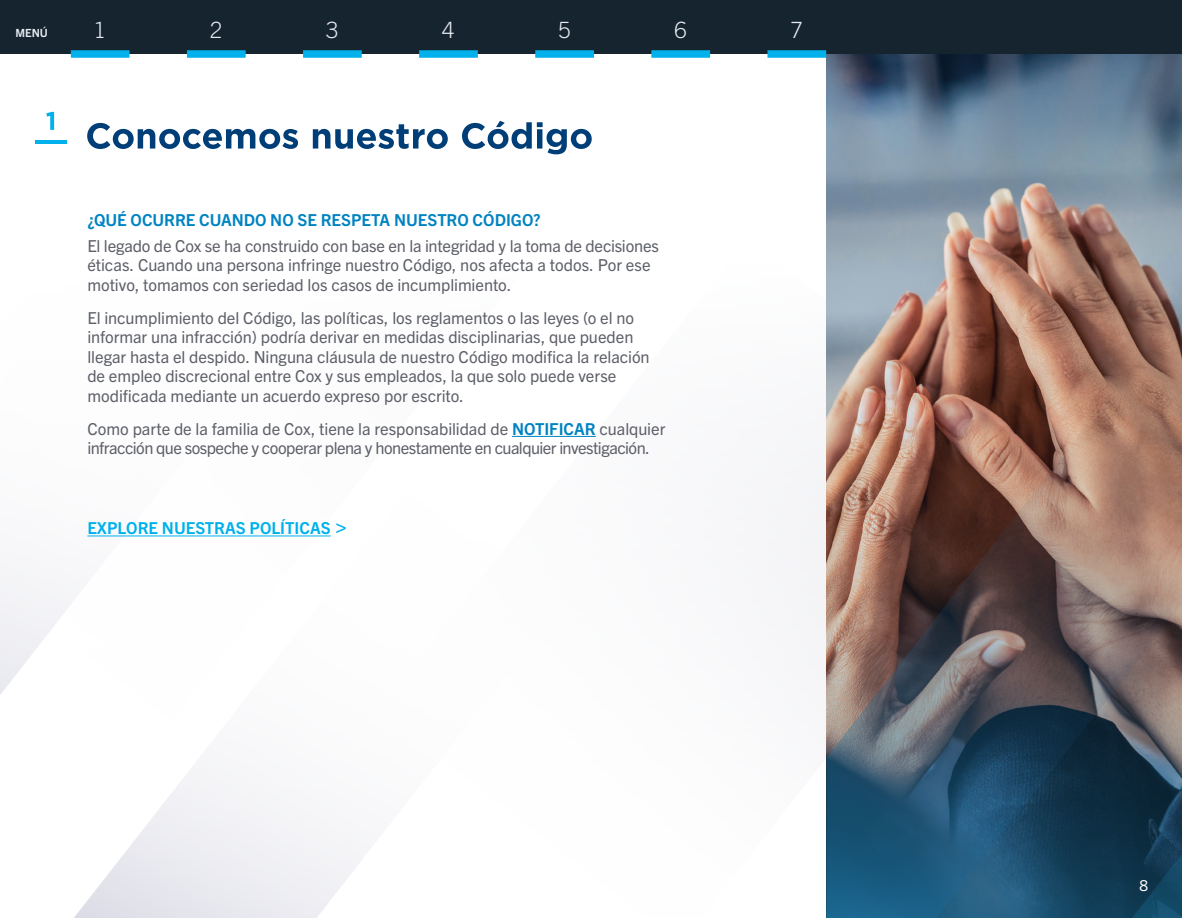
<style>
.page{position:relative;width:1182px;height:918px;background:#fff}
.page>*{position:absolute;margin:0;border:0;box-sizing:border-box;transform-origin:0 0}
.t1{font:300 22.5px "Trade Gothic Next LT Pro";color:#e7ebf1}
.t2{font:16.5px/19.5px "Trade Gothic Next LT Pro";letter-spacing:-.005em;color:#5d5f68}
.t3{font:16.5px/19.5px "Trade Gothic Next LT Pro";letter-spacing:-.025em;color:#5d5f68}
.t4{font:700 16.5px "Trade Gothic Next LT Pro";letter-spacing:-.005em;color:#0083c2}
.t5{font:700 16.5px "Trade Gothic Next LT Pro";color:#00b1eb}
.t6{font:15px "Trade Gothic Next LT Pro";color:#fff}
.t7{font:700 11.25px "Trade Gothic Next LT Pro";color:#e7ebf1}
.s1{font-weight:700;color:#0083c2}
.s2{font-size:22.5px}
</style>
<div class="page">
<svg style="left:74px;top:862px;width:131px;height:56px"></svg>
<svg style="left:0;top:535px;width:205px;height:327px"></svg>
<svg style="left:205px;top:435px;width:621px;height:483px"></svg>
<img style="left:826px;top:54px;width:355px;height:251px">
<img style="left:826px;top:305px;width:355px;height:613px">
<svg style="left:826px;top:305px;width:104px;height:203px;background:#af8a7c"></svg>
<svg style="left:1103px;top:540px;width:78px;height:378px;background:#54595f"></svg>
<svg style="left:87px;top:121px;width:504px;height:33px"></svg>
<hr style="left:35px;top:140px;width:32px;height:3px;background:#00b1eb">
<svg style="left:46px;top:112px;width:8px;height:18px"></svg>
<hr style="left:512px;top:436px;width:83px;height:1px;background:#0083c2">
<hr style="left:87px;top:536px;width:244px;height:1px;background:#00b1eb">
<div style="left:0;top:0;width:1181px;height:54px;background:#16242f"></div>
<div style="left:71px;top:50px;width:58px;height:8px;background:#00b1eb"></div>
<div style="left:303px;top:50px;width:59px;height:8px;background:#00b1eb"></div>
<div style="left:419px;top:50px;width:59px;height:8px;background:#00b1eb"></div>
<div style="left:535px;top:50px;width:59px;height:8px;background:#00b1eb"></div>
<div style="left:651px;top:50px;width:59px;height:8px;background:#00b1eb"></div>
<div style="left:767px;top:50px;width:59px;height:8px;background:#00b1eb"></div>
<div style="left:187px;top:50px;width:58px;height:8px;background:#00b1eb"></div>
<p class="t7" style="left:16px;top:25px;width:34px">MENÚ</p>
<h1 class="t1" style="left:94px;top:15px;width:14px">1</h1>
<h1 class="t1" style="left:210px;top:15px;width:14px">2</h1>
<h1 class="t1" style="left:326px;top:15px;width:14px">3</h1>
<h1 class="t1" style="left:442px;top:15px;width:14px">4</h1>
<h1 class="t1" style="left:558px;top:15px;width:14px">5</h1>
<h1 class="t1" style="left:674px;top:15px;width:14px">6</h1>
<h1 class="t1" style="left:790px;top:15px;width:14px">7</h1>
<p class="t4" style="left:87px;top:208px;width:454px">¿QUÉ OCURRE CUANDO NO SE RESPETA NUESTRO CÓDIGO?</p>
<p class="t2" style="left:87px;top:235px;width:573px">El legado de Cox se ha construido con base en la integridad y la toma de decisiones éticas. Cuando una persona infringe nuestro Código, nos afecta a todos. Por ese motivo, tomamos con seriedad los casos de incumplimiento.</p>
<p class="t2" style="left:87px;top:307px;width:563px">El incumplimiento del Código, las políticas, los reglamentos o las leyes (o el no informar una infracción) podría derivar en medidas disciplinarias, que pueden llegar hasta el despido. Ninguna cláusula de nuestro Código modifica la relación de empleo discrecional entre Cox y sus empleados, la que solo puede verse modificada mediante un acuerdo expreso por escrito.</p>
<p class="t3" style="left:87px;top:418px;width:579px">Como parte de la familia de Cox, tiene la responsabilidad de <span class="s1">NOTIFICAR</span> cualquier infracción que sospeche y cooperar plena y honestamente en cualquier investigación.</p>
<p class="t5" style="left:87px;top:517px;width:261px">EXPLORE NUESTRAS POLÍTICAS <span class="s2">&gt;</span></p>
<p class="t6" style="left:1139px;top:875px;width:10px">8</p>
</div>
